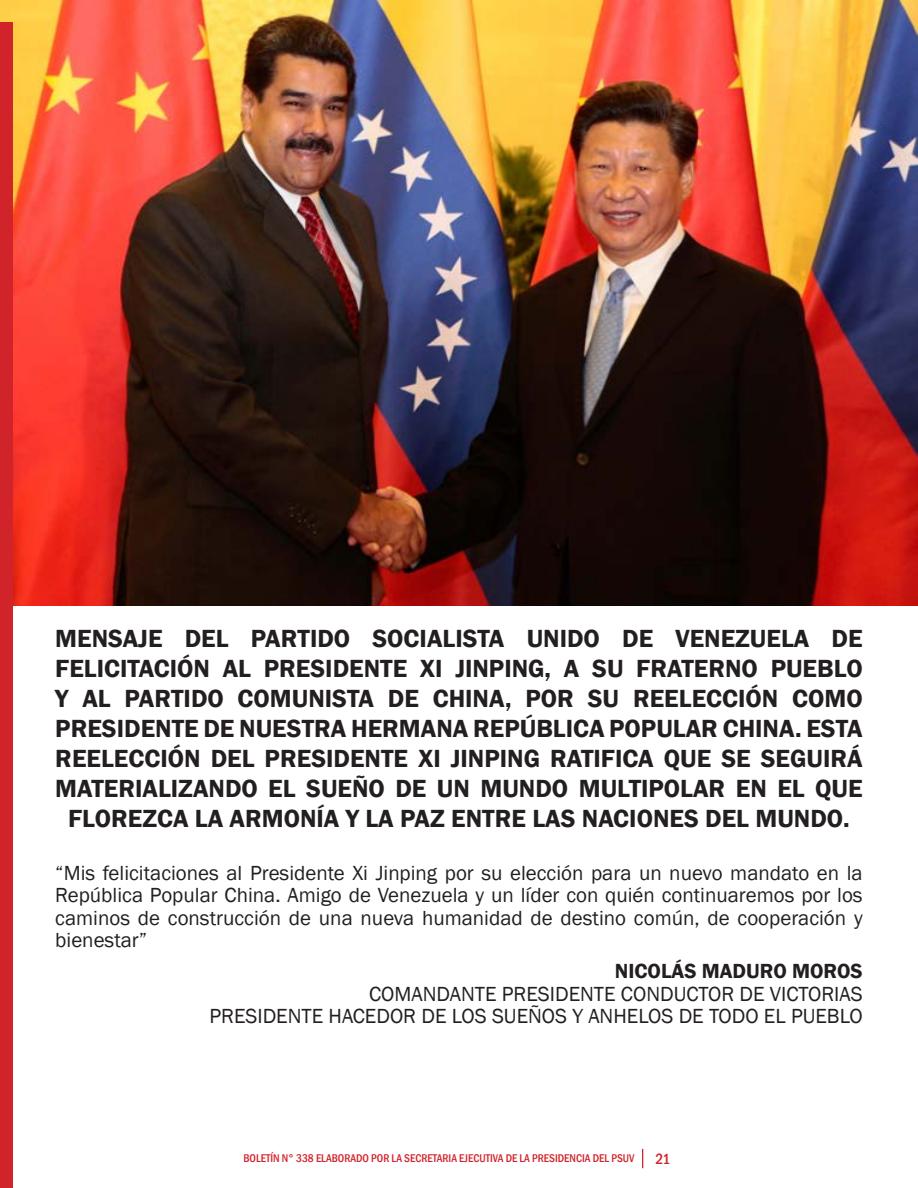
<style>
.page{position:relative;width:918px;height:1188px;background:#fff}
.page>*{position:absolute;margin:0;border:0;box-sizing:border-box;transform-origin:0 0}
.Estilo_de_párrafo_1{font:600 25.5px/30px "Franklin Gothic";color:#231f20;text-align:center}
.Estilo_de_párrafo_1-2{font:21px/22.5px "Franklin Gothic";color:#231f20;text-align:justify}
.Estilo_de_párrafo_1-3{font:600 21px "Franklin Gothic";color:#231f20}
.t1{font:500 condensed 15.3px "Franklin Gothic";color:#d1232a}
.t2{font:500 condensed 11.55px "Franklin Gothic";color:#d1232a}
</style>
<div class="page">
<svg style="left:642px;top:1149px;width:1px;height:19px"></svg>
<img style="left:0;top:0;width:918px;height:606px">
<div style="left:0;top:22px;width:13px;height:1166px;background:#d1232a"></div>
<p class="Estilo_de_párrafo_1" style="left:55px;top:624px;width:809px">MENSAJE DEL PARTIDO SOCIALISTA UNIDO DE VENEZUELA DE FELICITACIÓN AL PRESIDENTE XI JINPING, A SU FRATERNO PUEBLO Y AL PARTIDO COMUNISTA DE CHINA, POR SU REELECCIÓN COMO PRESIDENTE DE NUESTRA HERMANA REPÚBLICA POPULAR CHINA. ESTA REELECCIÓN DEL PRESIDENTE XI JINPING RATIFICA QUE SE SEGUIRÁ MATERIALIZANDO EL SUEÑO DE UN MUNDO MULTIPOLAR EN EL QUE FLOREZCA LA ARMONÍA Y LA PAZ ENTRE LAS NACIONES DEL MUNDO.</p>
<p class="Estilo_de_párrafo_1-2" style="left:55px;top:862px;width:809px">“Mis felicitaciones al Presidente Xi Jinping por su elección para un nuevo mandato en la República Popular China. Amigo de Venezuela y un líder con quién continuaremos por los caminos de construcción de una nueva humanidad de destino común, de cooperación y bienestar”</p>
<p class="Estilo_de_párrafo_1-3" style="left:615px;top:959px;width:249px">NICOLÁS MADURO MOROS</p>
<p class="Estilo_de_párrafo_1-2" style="left:369px;top:983px;width:495px">COMANDANTE PRESIDENTE CONDUCTOR DE VICTORIAS</p>
<p class="Estilo_de_párrafo_1-2" style="left:209px;top:1006px;width:655px">PRESIDENTE HACEDOR DE LOS SUEÑOS Y ANHELOS DE TODO EL PUEBLO</p>
<p class="t2" style="left:243px;top:1150px;width:393px">BOLETÍN N° 338 ELABORADO POR LA SECRETARIA EJECUTIVA DE LA PRESIDENCIA DEL PSUV</p>
<p class="t1" style="left:655px;top:1149px;width:16px">21</p>
</div>
